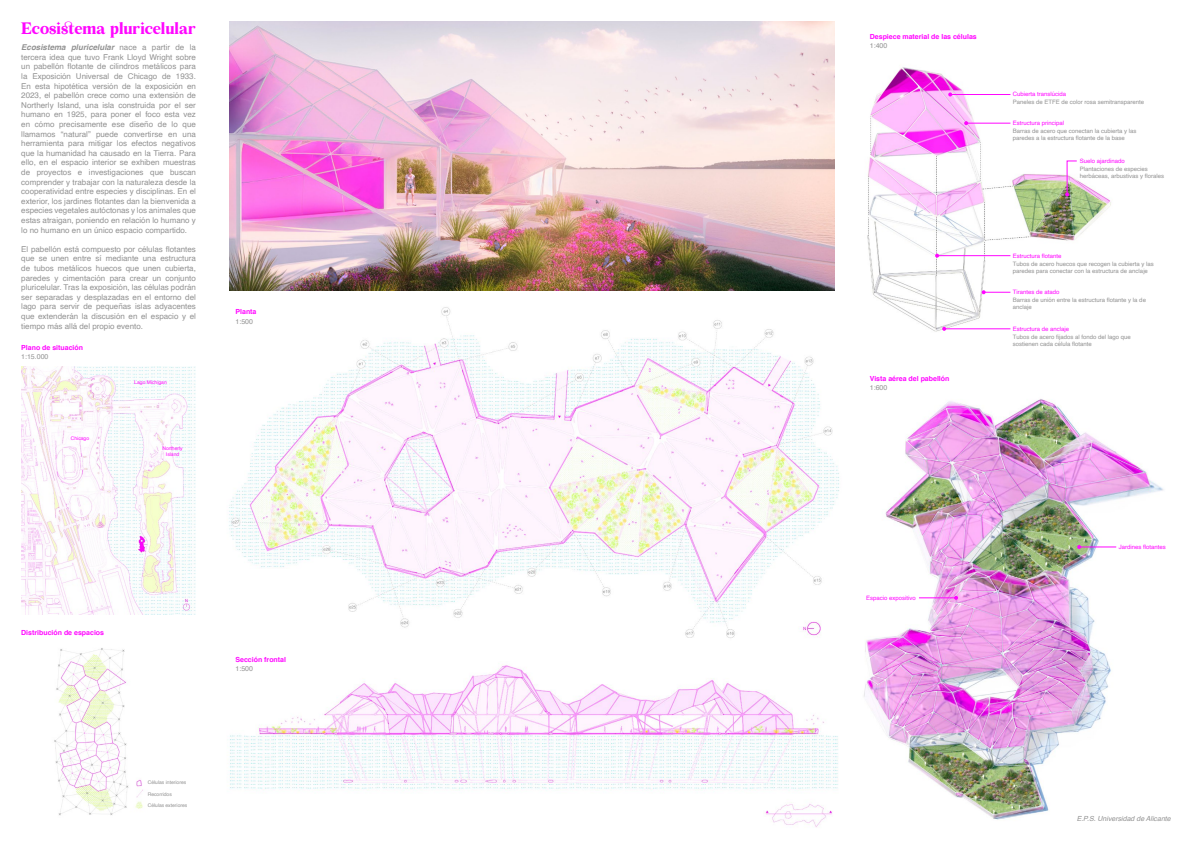
<style>
.page{position:relative;width:1192px;height:842px;background:#fff}
.page>*{position:absolute;margin:0;border:0;box-sizing:border-box;transform-origin:0 0}
.t1{font:14.5px "Bohemian Soul";letter-spacing:-.005em;color:#ff06ff}
.Textitos{font:8px/9.6px "Helvetica";color:#919191;text-align:justify}
.t2{font:700 7px "Helvetica";color:#ff06ff}
.t3{font:7px "Helvetica";color:#919191}
.Textitos-2{font:italic 7px "Helvetica";color:#919191}
.Textitos-3{font:6px/7.2px "Helvetica";color:#919191}
.t4{font:6px "Helvetica";color:#ff06ff}
.Textitos-4{font:5px "Helvetica";color:#919191}
.t5{font:5px "Helvetica";color:#ff06ff}
.s1{font-weight:700;font-style:italic}
</style>
<div class="page">
<img style="left:230px;top:664px;width:609px;height:164px">
<img style="left:229px;top:307px;width:610px;height:331px">
<img style="left:864px;top:399px;width:300px;height:421px">
<img style="left:867px;top:67px;width:244px;height:265px">
<img style="left:54px;top:648px;width:89px;height:168px">
<img style="left:21px;top:366px;width:175px;height:248px">
<img style="left:230px;top:21px;width:605px;height:269px">
<hr style="left:950px;top:94px;width:60px;height:1px;background:#ff06ff">
<svg style="left:948px;top:92px;width:4px;height:4px"></svg>
<hr style="left:966px;top:123px;width:44px;height:1px;background:#ff06ff">
<svg style="left:964px;top:121px;width:4px;height:4px"></svg>
<hr style="left:944px;top:329px;width:66px;height:1px;background:#ff06ff">
<svg style="left:942px;top:327px;width:4px;height:4px"></svg>
<svg style="left:982px;top:290px;width:28px;height:4px"></svg>
<hr style="left:937px;top:255px;width:73px;height:1px;background:#ff06ff">
<svg style="left:935px;top:254px;width:4px;height:4px"></svg>
<hr style="left:1079px;top:547px;width:37px;height:1px;background:#ff06ff">
<svg style="left:1077px;top:545px;width:4px;height:4px"></svg>
<hr style="left:919px;top:598px;width:37px;height:1px;background:#ff06ff">
<svg style="left:954px;top:596px;width:4px;height:4px"></svg>
<svg style="left:1065px;top:160px;width:12px;height:36px"></svg>
<p class="t1" style="left:21px;top:20px;width:176px">Ecosistema pluricelular</p>
<p class="Textitos" style="left:21px;top:43px;width:176px"><span class="s1">Ecosistema pluricelular</span> nace a partir de la tercera idea que tuvo Frank Lloyd Wright sobre un pabellón flotante de cilindros metálicos para la Exposición Universal de Chicago de 1933.<br>En esta hipotética versión de la exposición en 2023, el pabellón crece como una extensión de Northerly Island, una isla construida por el ser humano en 1925, para poner el foco esta vez en cómo precisamente ese diseño de lo que llamamos “natural” puede convertirse en una herramienta para mitigar los efectos negativos que la humanidad ha causado en la Tierra. Para ello, en el espacio interior se exhiben muestras de proyectos e investigaciones que buscan comprender y trabajar con la naturaleza desde la cooperatividad entre especies y disciplinas. En el exterior, los jardines flotantes dan la bienvenida a especies vegetales autóctonas y los animales que estas atraigan, poniendo en relación lo humano y lo no humano en un único espacio compartido.</p>
<p class="Textitos" style="left:21px;top:244px;width:176px">El pabellón está compuesto por células flotantes que se unen entre sí mediante una estructura de tubos metálicos huecos que unen cubierta, paredes y cimentación para crear un conjunto pluricelular. Tras la exposición, las células podrán ser separadas y desplazadas en el entorno del lago para servir de pequeñas islas adyacentes que extenderán la discusión en el espacio y el tiempo más allá del propio evento.</p>
<p class="t2" style="left:21px;top:341px;width:63px">Plano de situación</p>
<p class="t3" style="left:21px;top:351px;width:29px">1:15.000</p>
<p class="t5" style="left:71px;top:435px;width:20px">Chicago</p>
<p class="t5" style="left:134px;top:378px;width:34px">Lago Michigan</p>
<p class="t5" style="left:162px;top:445px;width:22px">Northerly</p>
<p class="t5" style="left:166px;top:451px;width:15px">Island</p>
<p class="t2" style="left:236px;top:306px;width:23px">Planta</p>
<p class="t3" style="left:236px;top:316px;width:19px">1:500</p>
<p class="t2" style="left:21px;top:627px;width:84px">Distribución de espacios</p>
<p class="Textitos-4" style="left:148px;top:779px;width:40px">Células interiores</p>
<p class="Textitos-4" style="left:148px;top:790px;width:26px">Recorridos</p>
<p class="Textitos-4" style="left:148px;top:801px;width:41px">Células exteriores</p>
<p class="t2" style="left:236px;top:653px;width:52px">Sección frontal</p>
<p class="t3" style="left:236px;top:663px;width:19px">1:500</p>
<p class="t2" style="left:870px;top:31px;width:109px">Despiece material de las células</p>
<p class="t3" style="left:870px;top:40px;width:19px">1:400</p>
<p class="t2" style="left:870px;top:373px;width:81px">Vista aérea del pabellón</p>
<p class="t3" style="left:870px;top:382px;width:19px">1:600</p>
<p class="t4" style="left:1013px;top:89px;width:55px">Cubierta translúcida</p>
<p class="t4" style="left:1013px;top:118px;width:53px">Estructura principal</p>
<p class="Textitos-3" style="left:1013px;top:99px;width:133px">Paneles de ETFE de color rosa semitransparente</p>
<p class="Textitos-3" style="left:1013px;top:128px;width:125px">Barras de acero que conectan la cubierta y las paredes a la estructura flotante de la base</p>
<p class="t4" style="left:1080px;top:156px;width:47px">Suelo ajardinado</p>
<p class="Textitos-3" style="left:1080px;top:166px;width:86px">Plantaciones de especies herbáceas, arbustivas y florales</p>
<p class="t4" style="left:1013px;top:251px;width:50px">Estructura flotante</p>
<p class="Textitos-3" style="left:1013px;top:260px;width:142px">Tubos de acero huecos que recogen la cubierta y las paredes para conectar con la estructura de anclaje</p>
<p class="t4" style="left:1013px;top:287px;width:48px">Tirantes de atado</p>
<p class="Textitos-3" style="left:1013px;top:296px;width:135px">Barras de unión entre la estructura flotante y la de anclaje</p>
<p class="t4" style="left:1013px;top:324px;width:58px">Estructura de anclaje</p>
<p class="Textitos-3" style="left:1013px;top:333px;width:119px">Tubos de acero fijados al fondo del lago que sostienen cada célula flotante</p>
<p class="t4" style="left:866px;top:593px;width:51px">Espacio expositivo</p>
<p class="t4" style="left:1119px;top:542px;width:49px">Jardines flotantes</p>
<p class="Textitos-2" style="left:1077px;top:813px;width:96px">E.P.S. Universidad de Alicante</p>
</div>
